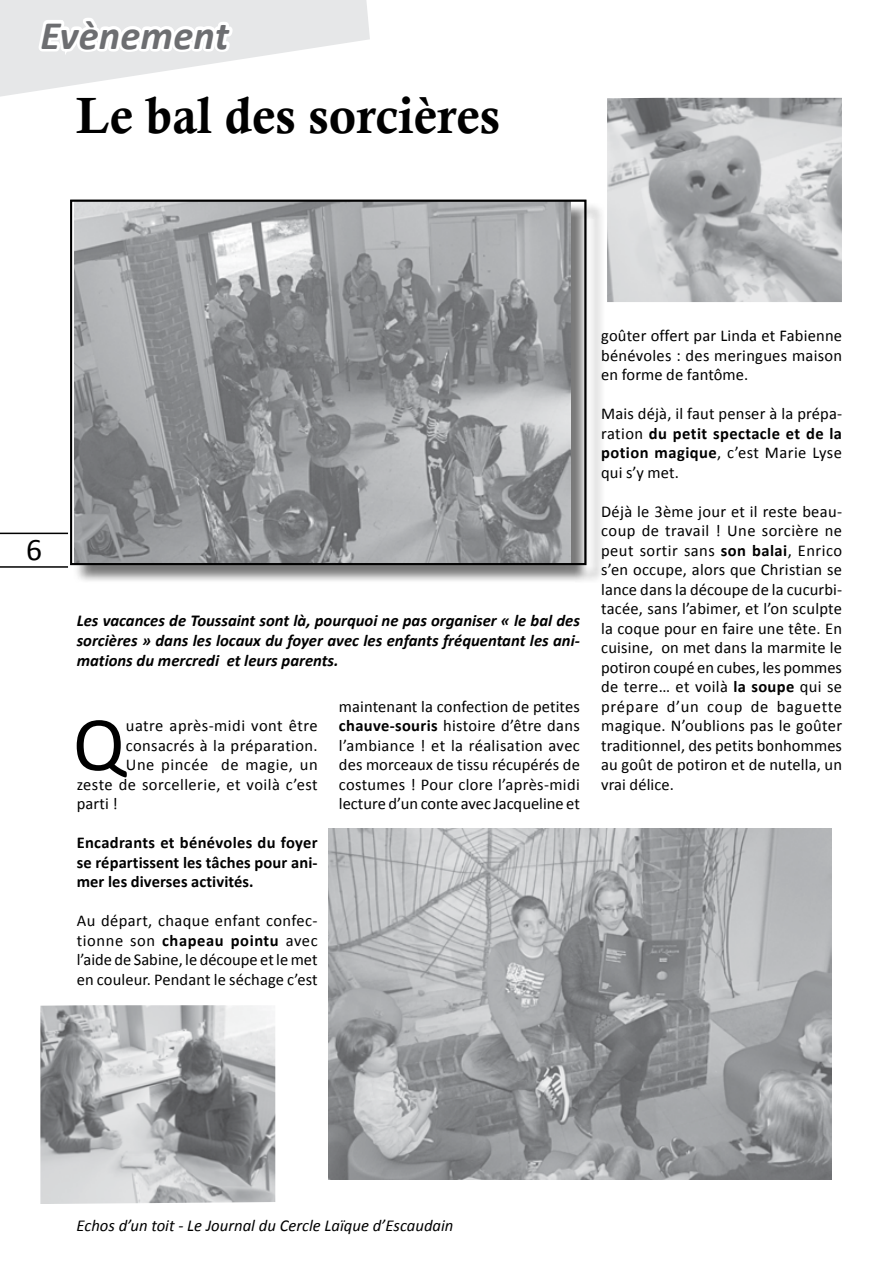
<style>
.page{position:relative;width:893px;height:1263px;background:#fff}
.page>*{position:absolute;margin:0;border:0;box-sizing:border-box;transform-origin:0 0}
.t1{font:78px "Calibri";color:#000}
.t2{font:51px "Calis MT Bol";color:#000}
.t3{font:italic 700 40.5px "Calibri";letter-spacing:.005em;color:#6d6e71}
.t4{font:31.5px "Calibri";color:#000}
.t5{font:italic 700 16.65px/20px "Calibri";color:#000;text-align:justify}
.t6{font:italic 16.65px "Calibri";color:#000}
.t7{font:16.5px/19.5px "Calibri";letter-spacing:.01em;color:#000;text-align:justify}
.t8{font:700 16.5px/19.5px "Calibri";letter-spacing:.005em;color:#000;text-align:justify}
.t9{font:16.5px "Calibri";letter-spacing:.03em;color:#000}
.t10{font:16.5px "Calibri";letter-spacing:.035em;color:#000}
.s1{font-weight:700}
</style>
<div class="page">
<hr style="left:0;top:533px;width:68px;height:1px;background:#000">
<hr style="left:0;top:566px;width:68px;height:2px;background:#000">
<svg style="left:0;top:0;width:370px;height:97px"></svg>
<div style="left:72px;top:202px;width:533px;height:382px;background:#000;opacity:.53"></div>
<svg style="left:70px;top:200px;width:516px;height:365px;background:#97999b"></svg>
<img style="left:328px;top:829px;width:503px;height:350px">
<img style="left:607px;top:98px;width:235px;height:204px">
<img style="left:40px;top:1005px;width:235px;height:199px">
<h3 class="t3" style="left:40px;top:10px;width:190px">Evènement</h3>
<h2 class="t2" style="left:77px;top:87px;width:425px">Le bal des sorcières</h2>
<h3 class="t4" style="left:26px;top:530px;width:17px">6</h3>
<p class="t5" style="left:77px;top:609px;width:505px">Les vacances de Toussaint sont là, pourquoi ne pas organiser « le bal des sorcières » dans les locaux du foyer avec les enfants fréquentant les ani&shy;mations du mercredi et leurs parents.</p>
<h1 class="t1" style="left:73px;top:696px;width:54px">Q</h1>
<p class="t9" style="left:126px;top:715px;width:193px">uatre après-midi vont être</p>
<p class="t7" style="left:126px;top:735px;width:193px">consacrés à la préparation.</p>
<p class="t10" style="left:126px;top:754px;width:193px">Une pincée de magie, un</p>
<p class="t7" style="left:77px;top:774px;width:242px">zeste de sorcellerie, et voilà c’est</p>
<p class="t7" style="left:77px;top:793px;width:43px">parti !</p>
<p class="t8" style="left:77px;top:832px;width:242px">Encadrants et bénévoles du foyer se répartissent les tâches pour ani&shy;mer les diverses activités.</p>
<p class="t7" style="left:77px;top:910px;width:242px">Au départ, chaque enfant confec&shy;tionne son <span class="s1">chapeau pointu</span> avec l’aide de Sabine, le découpe et le met en couleur. Pendant le séchage c’est</p>
<p class="t7" style="left:339px;top:696px;width:242px">maintenant la confection de petites <span class="s1">chauve-souris</span> histoire d’être dans l’ambiance ! et la réalisation avec des morceaux de tissu récupérés de costumes ! Pour clore l’après-midi lecture d’un conte avec Jacqueline et</p>
<p class="t7" style="left:601px;top:325px;width:242px">goûter offert par Linda et Fabienne bénévoles : des meringues maison en forme de fantôme.</p>
<p class="t7" style="left:601px;top:403px;width:243px">Mais déjà, il faut penser à la prépa&shy;ration <span class="s1">du petit spectacle et de la potion magique</span>, c’est Marie Lyse qui s’y met.</p>
<p class="t7" style="left:601px;top:501px;width:242px">Déjà le 3ème jour et il reste beau&shy;coup de travail ! Une sorcière ne peut sortir sans <span class="s1">son balai</span>, Enrico s’en occupe, alors que Christian se lance dans la découpe de la cucurbi&shy;tacée, sans l’abimer, et l’on sculpte la coque pour en faire une tête. En cuisine, on met dans la marmite le potiron coupé en cubes, les pommes de terre… et voilà <span class="s1">la soupe</span> qui se prépare d’un coup de baguette magique. N’oublions pas le goûter traditionnel, des petits bonhommes au goût de potiron et de nutella, un vrai délice.</p>
<p class="t6" style="left:77px;top:1215px;width:378px">Echos d’un toit - Le Journal du Cercle Laïque d’Escaudain</p>
</div>
